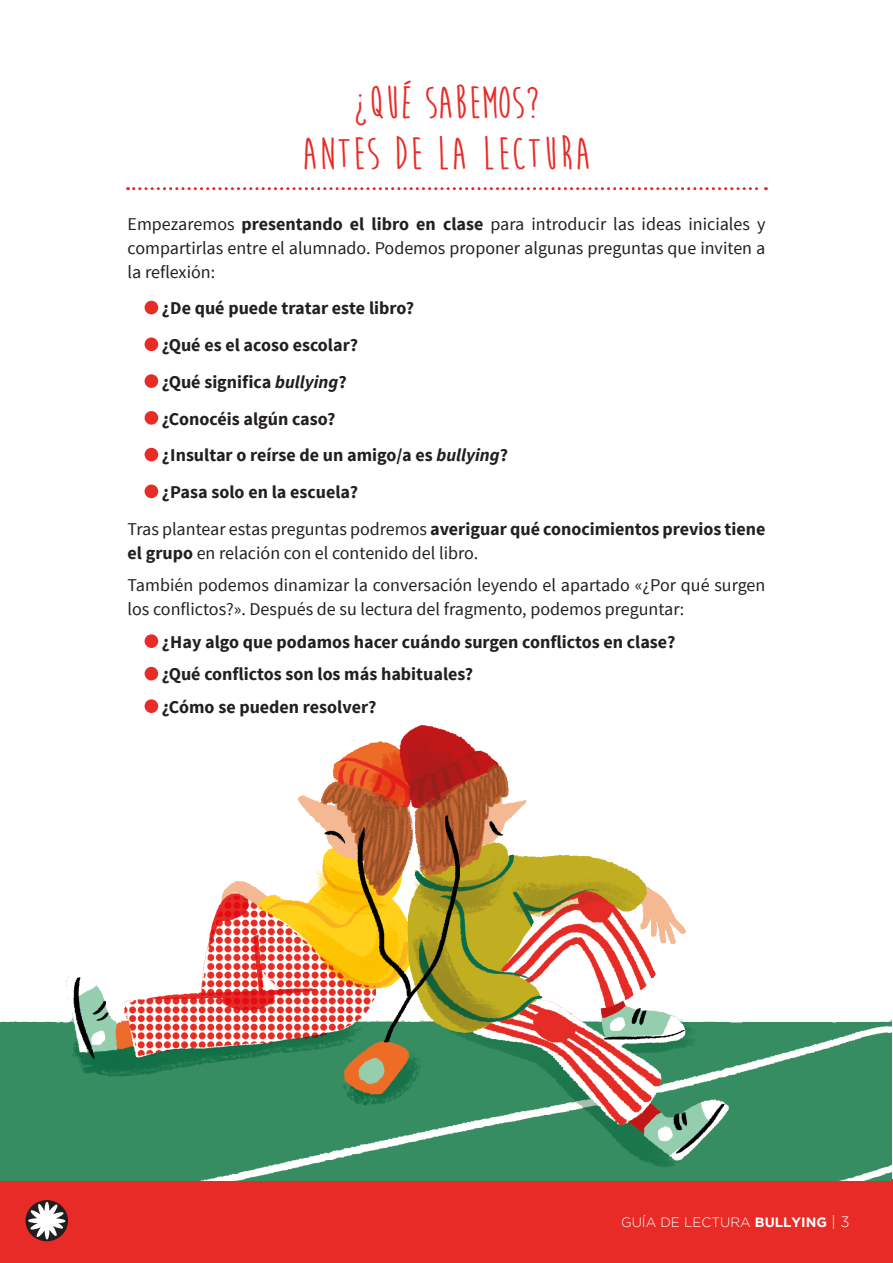
<style>
.page{position:relative;width:893px;height:1263px;background:#fff}
.page>*{position:absolute;margin:0;border:0;box-sizing:border-box;transform-origin:0 0}
._0_Títols_Interiors{font:700 46.5px/51px "Moon Flower";letter-spacing:.03em;color:#e82b26;text-align:center}
.text{font:18px/24px "Source Sans Pro";color:#231f20}
.text-2{font:700 18px "Source Sans Pro";color:#231f20}
.t1{font:300 13.5px "Gotham";color:#fff}
.s1{font-weight:700}
.s2{font-style:italic}
.s3{font-size:15px}
</style>
<div class="page">
<div style="left:0;top:1179px;width:893px;height:84px;background:#e82b26"></div>
<div style="left:26px;top:1200px;width:42px;height:41px;background:#231f20;border-radius:50%"></div>
<svg style="left:28px;top:1202px;width:37px;height:37px"></svg>
<div style="left:145px;top:301px;width:12px;height:13px;background:#e82b26;border-radius:50%"></div>
<div style="left:145px;top:301px;width:13px;height:13px;border:2px solid #e82b26;border-radius:50%"></div>
<div style="left:145px;top:338px;width:12px;height:12px;background:#e82b26;border-radius:50%"></div>
<div style="left:145px;top:337px;width:13px;height:14px;border:2px solid #e82b26;border-radius:50%"></div>
<div style="left:145px;top:375px;width:12px;height:12px;background:#e82b26;border-radius:50%"></div>
<div style="left:145px;top:374px;width:13px;height:14px;border:2px solid #e82b26;border-radius:50%"></div>
<div style="left:145px;top:412px;width:12px;height:12px;background:#e82b26;border-radius:50%"></div>
<div style="left:145px;top:411px;width:13px;height:14px;border:2px solid #e82b26;border-radius:50%"></div>
<div style="left:145px;top:448px;width:12px;height:13px;background:#e82b26;border-radius:50%"></div>
<div style="left:145px;top:448px;width:13px;height:13px;border:2px solid #e82b26;border-radius:50%"></div>
<div style="left:145px;top:485px;width:12px;height:12px;background:#e82b26;border-radius:50%"></div>
<div style="left:145px;top:485px;width:13px;height:13px;border:2px solid #e82b26;border-radius:50%"></div>
<div style="left:145px;top:635px;width:12px;height:12px;background:#e82b26;border-radius:50%"></div>
<div style="left:145px;top:634px;width:13px;height:14px;border:2px solid #e82b26;border-radius:50%"></div>
<div style="left:145px;top:668px;width:12px;height:12px;background:#e82b26;border-radius:50%"></div>
<div style="left:145px;top:667px;width:13px;height:13px;border:2px solid #e82b26;border-radius:50%"></div>
<img style="left:0;top:699px;width:892px;height:481px">
<svg style="left:128px;top:187px;width:638px;height:3px"></svg>
<p class="_0_Títols_Interiors" style="left:302px;top:77px;width:291px">¿QUÉ SABEMOS?<br>ANTES DE LA LECTURA</p>
<p class="text" style="left:128px;top:212px;width:639px;text-align:justify">Empezaremos <span class="s1">presentando el libro en clase</span> para introducir las ideas iniciales y compartirlas entre el alumnado. Podemos proponer algunas preguntas que inviten a la reflexión:</p>
<p class="text-2" style="left:162px;top:297px;width:254px">¿De qué puede tratar este libro?</p>
<p class="text-2" style="left:162px;top:334px;width:198px">¿Qué es el acoso escolar?</p>
<p class="text-2" style="left:162px;top:370px;width:186px">¿Qué significa <span class="s2">bullying</span>?</p>
<p class="text-2" style="left:162px;top:407px;width:175px">¿Conocéis algún caso?</p>
<p class="text-2" style="left:162px;top:444px;width:348px">¿Insultar o reírse de un amigo/a es <span class="s2">bullying</span>?</p>
<p class="text-2" style="left:162px;top:481px;width:198px">¿Pasa solo en la escuela?</p>
<p class="text" style="left:128px;top:517px;width:639px">Tras plantear estas preguntas podremos <span class="s1">averiguar qué conocimientos previos tiene el grupo</span> en relación con el contenido del libro.</p>
<p class="text" style="left:128px;top:574px;width:639px">También podemos dinamizar la conversación leyendo el apartado «¿Por qué surgen los conflictos?». Después de su lectura del fragmento, podemos preguntar:</p>
<p class="text-2" style="left:162px;top:630px;width:515px">¿Hay algo que podamos hacer cuándo surgen conflictos en clase?</p>
<p class="text-2" style="left:162px;top:663px;width:313px">¿Qué conflictos son los más habituales?</p>
<p class="text-2" style="left:162px;top:695px;width:216px">¿Cómo se pueden resolver?</p>
<p class="t1" style="left:621px;top:1215px;width:230px">GUÍA DE LECTURA <span class="s1">BULLYING</span> <span class="s3">| 3</span></p>
</div>
